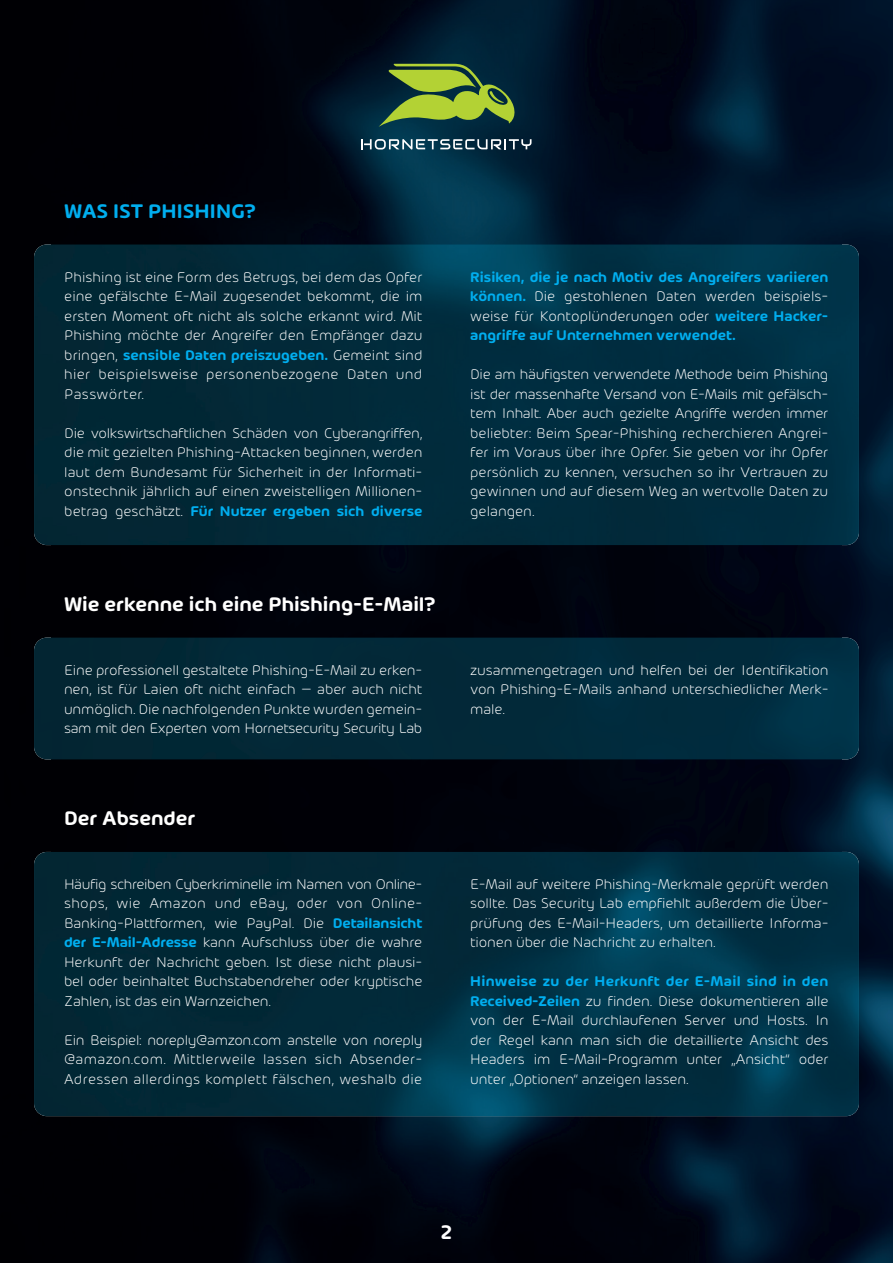
<style>
.page{position:relative;width:893px;height:1263px;background:#fff}
.page>*{position:absolute;margin:0;border:0;box-sizing:border-box;transform-origin:0 0}
.t1{font:600 21px "Hornet";color:#fff}
.t2{font:600 21px "Hornet";color:#00aeef}
.t3{font:300 15px/19.5px "Hornet";letter-spacing:-.01em;color:#fff;text-align:justify}
.t4{font:600 15px/19.5px "Hornet";color:#00aeef;text-align:justify}
.s1{font-weight:600;color:#00aeef}
.s2{font-weight:300;color:#fff}
</style>
<div class="page">
<img style="left:0;top:1106px;width:893px;height:157px">
<div style="left:0;top:0;width:51px;height:1106px;background:#000004"></div>
<img style="left:842px;top:0;width:51px;height:1106px">
<img style="left:51px;top:759px;width:791px;height:93px">
<img style="left:51px;top:545px;width:791px;height:93px">
<img style="left:51px;top:0;width:791px;height:244px">
<svg style="left:361px;top:139px;width:170px;height:11px"></svg>
<svg style="left:378px;top:64px;width:139px;height:63px;background:#557838"></svg>
<img style="left:34px;top:852px;width:825px;height:264px">
<img style="left:34px;top:638px;width:825px;height:121px">
<img style="left:34px;top:244px;width:825px;height:301px">
<h1 class="t2" style="left:64px;top:203px;width:193px">WAS IST PHISHING?</h1>
<p class="t3" style="left:64px;top:267px;width:360px">Phishing ist eine Form des Betrugs, bei dem das Opfer eine gefälschte E-Mail zugesendet bekommt, die im ersten Moment oft nicht als solche erkannt wird. Mit Phishing möchte der Angreifer den Empfänger dazu bringen, <span class="s1">sensible Daten preiszugeben.</span> Gemeint sind hier beispielsweise personenbezogene Daten und Passwörter.</p>
<p class="t3" style="left:64px;top:423px;width:360px">Die volkswirtschaftlichen Schäden von Cyberangriffen, die mit gezielten Phishing-Attacken beginnen, werden laut dem Bundesamt für Sicherheit in der Informati&shy;onstechnik jährlich auf einen zweistelligen Millionen&shy;betrag geschätzt. <span class="s1">Für Nutzer ergeben sich diverse</span></p>
<h1 class="t1" style="left:64px;top:596px;width:373px">Wie erkenne ich eine Phishing-E-Mail?</h1>
<p class="t4" style="left:470px;top:268px;width:360px">Risiken, die je nach Motiv des Angreifers variieren können. <span class="s2">Die gestohlenen Daten werden beispiels&shy;weise für Kontoplünderungen oder</span> weitere Hacker&shy;angriffe auf Unternehmen verwendet.</p>
<p class="t3" style="left:470px;top:365px;width:360px">Die am häufigsten verwendete Methode beim Phishing ist der massenhafte Versand von E-Mails mit gefälsch&shy;tem Inhalt. Aber auch gezielte Angriffe werden immer beliebter: Beim Spear-Phishing recherchieren Angrei&shy;fer im Voraus über ihre Opfer. Sie geben vor ihr Opfer persönlich zu kennen, versuchen so ihr Vertrauen zu gewinnen und auf diesem Weg an wertvolle Daten zu gelangen.</p>
<p class="t3" style="left:64px;top:660px;width:360px">Eine professionell gestaltete Phishing-E-Mail zu erken&shy;nen, ist für Laien oft nicht einfach – aber auch nicht unmöglich. Die nachfolgenden Punkte wurden gemein&shy;sam mit den Experten vom Hornetsecurity Security Lab</p>
<p class="t3" style="left:470px;top:660px;width:360px">zusammengetragen und helfen bei der Identifikation von Phishing-E-Mails anhand unterschiedlicher Merk&shy;male.</p>
<h1 class="t1" style="left:64px;top:810px;width:133px">Der Absender</h1>
<p class="t3" style="left:64px;top:875px;width:360px">Häufig schreiben Cyberkriminelle im Namen von Online&shy;shops, wie Amazon und eBay, oder von Online-Banking-Plattformen, wie PayPal. Die <span class="s1">Detailansicht der E-Mail-Adresse</span> kann Aufschluss über die wahre Herkunft der Nachricht geben. Ist diese nicht plausi&shy;bel oder beinhaltet Buchstabendreher oder kryptische Zahlen, ist das ein Warnzeichen.</p>
<p class="t3" style="left:64px;top:1031px;width:360px">Ein Beispiel: noreply@amzon.com anstelle von noreply @amazon.com. Mittlerweile lassen sich Absender-Adressen allerdings komplett fälschen, weshalb die</p>
<p class="t3" style="left:470px;top:875px;width:360px">E-Mail auf weitere Phishing-Merkmale geprüft werden sollte. Das Security Lab empfiehlt außerdem die Über&shy;prüfung des E-Mail-Headers, um detaillierte Informa&shy;tionen über die Nachricht zu erhalten.</p>
<p class="t3" style="left:470px;top:972px;width:360px"><span class="s1">Hinweise zu der Herkunft der E-Mail sind in den Received-Zeilen</span> zu finden. Diese dokumentieren alle von der E-Mail durchlaufenen Server und Hosts. In der Regel kann man sich die detaillierte Ansicht des Headers im E-Mail-Programm unter „Ansicht“ oder unter „Optionen“ anzeigen lassen.</p>
<h1 class="t1" style="left:441px;top:1224px;width:13px">2</h1>
</div>
